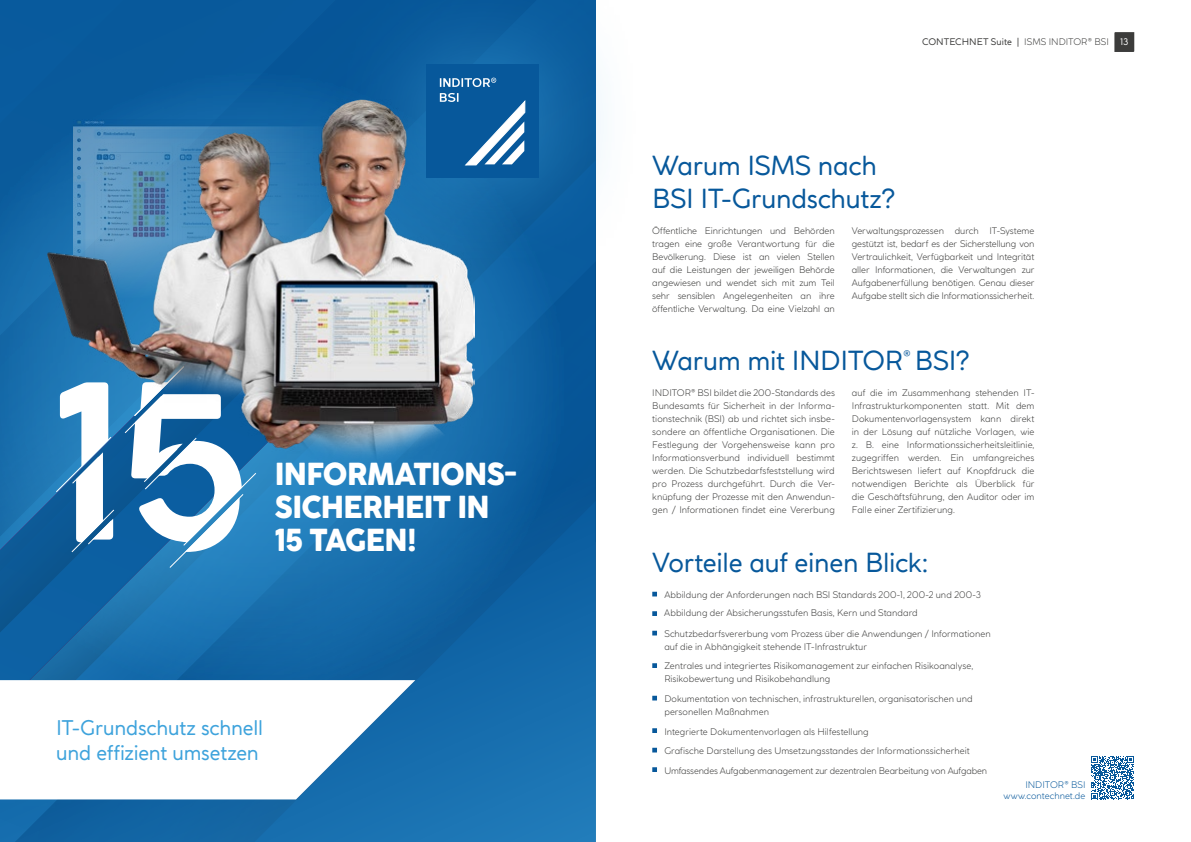
<style>
.page{position:relative;width:1191px;height:842px;background:#fff}
.page>*{position:absolute;margin:0;border:0;box-sizing:border-box;transform-origin:0 0}
.t1{font:800 30px/33px "Coco Gothic Pro";letter-spacing:-.025em;color:#fff}
.t2{font:26px/32.5px "Coco Gothic Pro";letter-spacing:-.015em;color:#07589b}
.t3{font:20px/25px "Coco Gothic Pro";letter-spacing:-.01em;color:#3ea3dc}
.t4{font:300 9px/13px "Coco Gothic Pro";letter-spacing:.005em;color:#3c3c3b}
.t5{font:9px "Coco Gothic Pro";color:#3c3c3b}
.t6{font:300 9px/11px "Coco Gothic Pro";letter-spacing:.005em;color:#07589b;text-align:right}
.t7{font:9px "Coco Gothic Pro";color:#fff}
.s1{font-weight:300}
</style>
<div class="page">
<div style="left:0;top:230px;width:595px;height:612px;background:#1a72b1"></div>
<div style="left:0;top:0;width:595px;height:606px;background:#07589b"></div>
<svg style="left:196px;top:93px;width:375px;height:594px;fill:#0e62a3"></svg>
<div style="left:0;top:158px;width:471px;height:684px;background:#3ea3dc;opacity:.75"></div>
<div style="left:0;top:347px;width:336px;height:363px;background:#1265a4"></div>
<svg style="left:0;top:294px;width:336px;height:354px"></svg>
<svg style="left:55px;top:467px;width:60px;height:86px"></svg>
<svg style="left:124px;top:467px;width:133px;height:102px"></svg>
<div style="left:325px;top:0;width:315px;height:280px;background:#3ea3dc;opacity:.75"></div>
<div style="left:426px;top:65px;width:113px;height:113px;background:#07589b"></div>
<svg style="left:474px;top:101px;width:51px;height:64px"></svg>
<svg style="left:440px;top:93px;width:18px;height:7px"></svg>
<svg style="left:440px;top:78px;width:56px;height:9px"></svg>
<svg style="left:0;top:680px;width:415px;height:119px;background:#deeaf3"></svg>
<img style="left:48px;top:100px;width:426px;height:367px">
<svg style="left:652px;top:592px;width:5px;height:4px"></svg>
<svg style="left:652px;top:611px;width:5px;height:5px"></svg>
<svg style="left:652px;top:631px;width:5px;height:4px"></svg>
<svg style="left:652px;top:663px;width:5px;height:5px"></svg>
<svg style="left:652px;top:696px;width:5px;height:4px"></svg>
<svg style="left:652px;top:728px;width:5px;height:5px"></svg>
<svg style="left:652px;top:748px;width:5px;height:4px"></svg>
<svg style="left:652px;top:767px;width:5px;height:5px"></svg>
<svg style="left:1114px;top:32px;width:20px;height:20px"></svg>
<svg style="left:1091px;top:756px;width:43px;height:43px"></svg>
<h1 class="t1" style="left:275px;top:457px;width:244px">INFORMATIONS-<br>SICHERHEIT IN<br>15 TAGEN!</h1>
<h3 class="t3" style="left:56px;top:715px;width:208px">IT-Grundschutz schnell und effizient umsetzen</h3>
<p class="t5" style="left:922px;top:36px;width:188px">CONTECHNET Suite | <span class="s1">ISMS INDITOR® BSI</span></p>
<p class="t7" style="left:1120px;top:36px;width:9px">13</p>
<h2 class="t2" style="left:652px;top:150px;width:244px">Warum ISMS nach<br>BSI IT-Grundschutz?</h2>
<p class="t4" style="left:652px;top:224px;width:184px;text-align:justify">Öffentliche Einrichtungen und Behörden tragen eine große Verantwortung für die Bevölkerung. Diese ist an vielen Stellen auf die Leistungen der jeweiligen Behörde angewiesen und wendet sich mit zum Teil sehr sensiblen Angelegenheiten an ihre öffentliche Verwaltung. Da eine Vielzahl an</p>
<p class="t4" style="left:851px;top:224px;width:184px;text-align:justify">Verwaltungsprozessen durch IT-Systeme gestützt ist, bedarf es der Sicherstellung von Vertraulichkeit, Verfügbarkeit und Integrität aller Informationen, die Verwaltungen zur Aufgabenerfüllung benötigen. Genau dieser Aufgabe stellt sich die Informationssicherheit.</p>
<h2 class="t2" style="left:652px;top:345px;width:319px">Warum mit INDITOR<sup>®</sup> BSI?</h2>
<p class="t4" style="left:652px;top:387px;width:184px;text-align:justify">INDITOR® BSI bildet die 200-Standards des Bundesamts für Sicherheit in der Informa&shy;tionstechnik (BSI) ab und richtet sich insbe&shy;sondere an öffentliche Organisationen. Die Festlegung der Vorgehensweise kann pro Informationsverbund individuell bestimmt werden. Die Schutzbedarfsfeststellung wird pro Prozess durchgeführt. Durch die Ver&shy;knüpfung der Prozesse mit den Anwendun&shy;gen / Informationen findet eine Vererbung</p>
<p class="t4" style="left:852px;top:387px;width:184px;text-align:justify">auf die im Zusammenhang stehenden IT-Infrastrukturkomponenten statt. Mit dem Dokumentenvorlagensystem kann direkt in der Lösung auf nützliche Vorlagen, wie z. B. eine Informationssicherheitsleitlinie, zugegriffen werden. Ein umfangreiches Berichtswesen liefert auf Knopfdruck die notwendigen Berichte als Überblick für die Geschäftsführung, den Auditor oder im Falle einer Zertifizierung.</p>
<h2 class="t2" style="left:652px;top:546px;width:277px">Vorteile auf einen Blick:</h2>
<p class="t4" style="left:664px;top:586px;width:318px;line-height:18px">Abbildung der Anforderungen nach BSI Standards 200-1, 200-2 und 200-3<br>Abbildung der Absicherungsstufen Basis, Kern und Standard</p>
<p class="t4" style="left:664px;top:627px;width:328px">Schutzbedarfsvererbung vom Prozess über die Anwendungen / Informationen auf die in Abhängigkeit stehende IT-Infrastruktur</p>
<p class="t4" style="left:664px;top:660px;width:310px">Zentrales und integriertes Risikomanagement zur einfachen Risikoanalyse,<br>Risikobewertung und Risikobehandlung</p>
<p class="t4" style="left:664px;top:692px;width:310px">Dokumentation von technischen, infrastrukturellen, organisatorischen und personellen Maßnahmen</p>
<p class="t4" style="left:664px;top:721px;width:324px;line-height:19.5px">Integrierte Dokumentenvorlagen als Hilfestellung<br>Grafische Darstellung des Umsetzungsstandes der Informationssicherheit<br>Umfassendes Aufgabenmanagement zur dezentralen Bearbeitung von Aufgaben</p>
<p class="t6" style="left:1003px;top:780px;width:84px">INDITOR® BSI www.contechnet.de</p>
</div>
